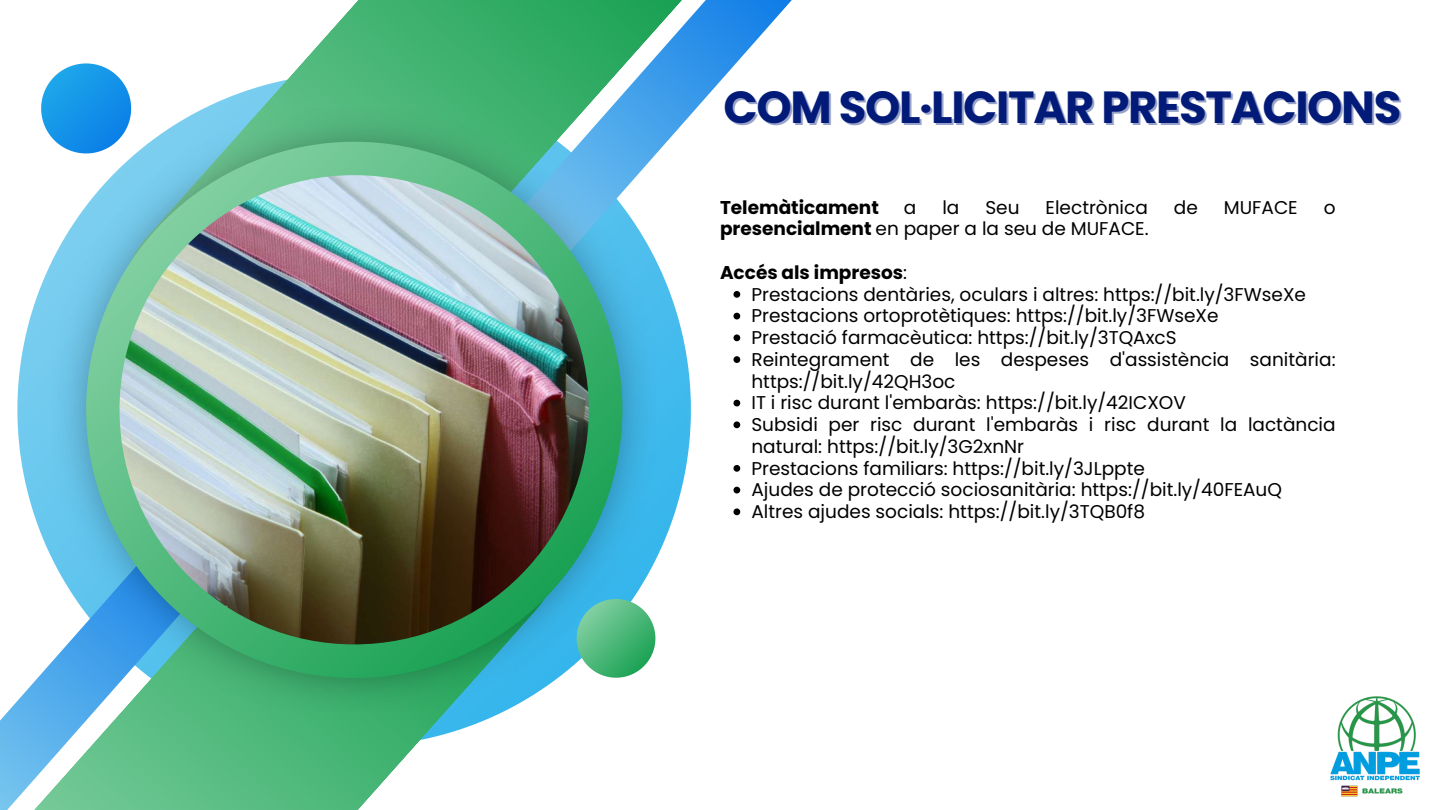
<style>
.page{position:relative;width:1440px;height:810px;background:#fff}
.page>*{position:absolute;margin:0;border:0;box-sizing:border-box;transform-origin:0 0}
.t1{font:700 45px "Poppins";letter-spacing:-.03em;color:#021b79}
.t2{font:18.5px/21.8px "Poppins";color:#000}
.t3{font:700 18.5px "Poppins";color:#000}
.s1{font-weight:700}
.s2{font-weight:400}
</style>
<div class="page">
<svg style="left:21px;top:259px;width:661px;height:300px"></svg>
<svg style="left:131px;top:0;width:610px;height:487px"></svg>
<svg style="left:17px;top:360px;width:488px;height:450px"></svg>
<svg style="left:477px;top:0;width:315px;height:302px"></svg>
<svg style="left:0;top:495px;width:247px;height:315px"></svg>
<img style="left:53px;top:108px;width:603px;height:603px">
<svg style="left:86px;top:142px;width:536px;height:536px;background:#51b5a5"></svg>
<svg style="left:41px;top:63px;width:90px;height:90px"></svg>
<svg style="left:577px;top:599px;width:78px;height:79px;background:#67c295"></svg>
<img style="left:1330px;top:696px;width:90px;height:101px">
<img style="left:120px;top:175px;width:469px;height:469px;border-radius:50%">
<svg style="left:734px;top:291px;width:6px;height:7px"></svg>
<svg style="left:734px;top:313px;width:6px;height:6px"></svg>
<svg style="left:734px;top:334px;width:6px;height:7px"></svg>
<svg style="left:734px;top:356px;width:6px;height:7px"></svg>
<svg style="left:734px;top:400px;width:6px;height:6px"></svg>
<svg style="left:734px;top:421px;width:6px;height:7px"></svg>
<svg style="left:734px;top:465px;width:6px;height:7px"></svg>
<svg style="left:734px;top:487px;width:6px;height:6px"></svg>
<svg style="left:734px;top:508px;width:6px;height:7px"></svg>
<h1 class="t1" style="left:724px;top:76px;width:679px">COM SOL·LICITAR PRESTACIONS</h1>
<p class="t3" style="left:720px;top:194px;width:160px">Telemàticament</p>
<p class="t2" style="left:904px;top:196px;width:14px">a</p>
<p class="t2" style="left:942px;top:196px;width:19px">la</p>
<p class="t2" style="left:985px;top:196px;width:36px">Seu</p>
<p class="t2" style="left:1046px;top:196px;width:104px">Electrònica</p>
<p class="t2" style="left:1174px;top:196px;width:25px">de</p>
<p class="t2" style="left:1224px;top:196px;width:75px">MUFACE</p>
<p class="t2" style="left:1324px;top:196px;width:13px">o</p>
<p class="t2" style="left:720px;top:218px;width:430px"><span class="s1">presencialment</span> en paper a la seu de MUFACE.</p>
<p class="t3" style="left:720px;top:260px;width:189px">Accés als impresos<span class="s2">:</span></p>
<p class="t2" style="left:751px;top:283px;width:586px">Prestacions dentàries, oculars i altres: https://bit.ly/3FWseXe Prestacions ortoprotètiques: https://bit.ly/3FWseXe<br>Prestació farmacèutica: https://bit.ly/3TQAxcS<br>Reintegrament de les despeses d'assistència sanitària: https://bit.ly/42QH3oc<br>IT i risc durant l'embaràs: https://bit.ly/42ICXOV<br>Subsidi per risc durant l'embaràs i risc durant la lactància natural: https://bit.ly/3G2xnNr<br>Prestacions familiars: https://bit.ly/3JLppte<br>Ajudes de protecció sociosanitària: https://bit.ly/40FEAuQ Altres ajudes socials: https://bit.ly/3TQB0f8</p>
</div>
